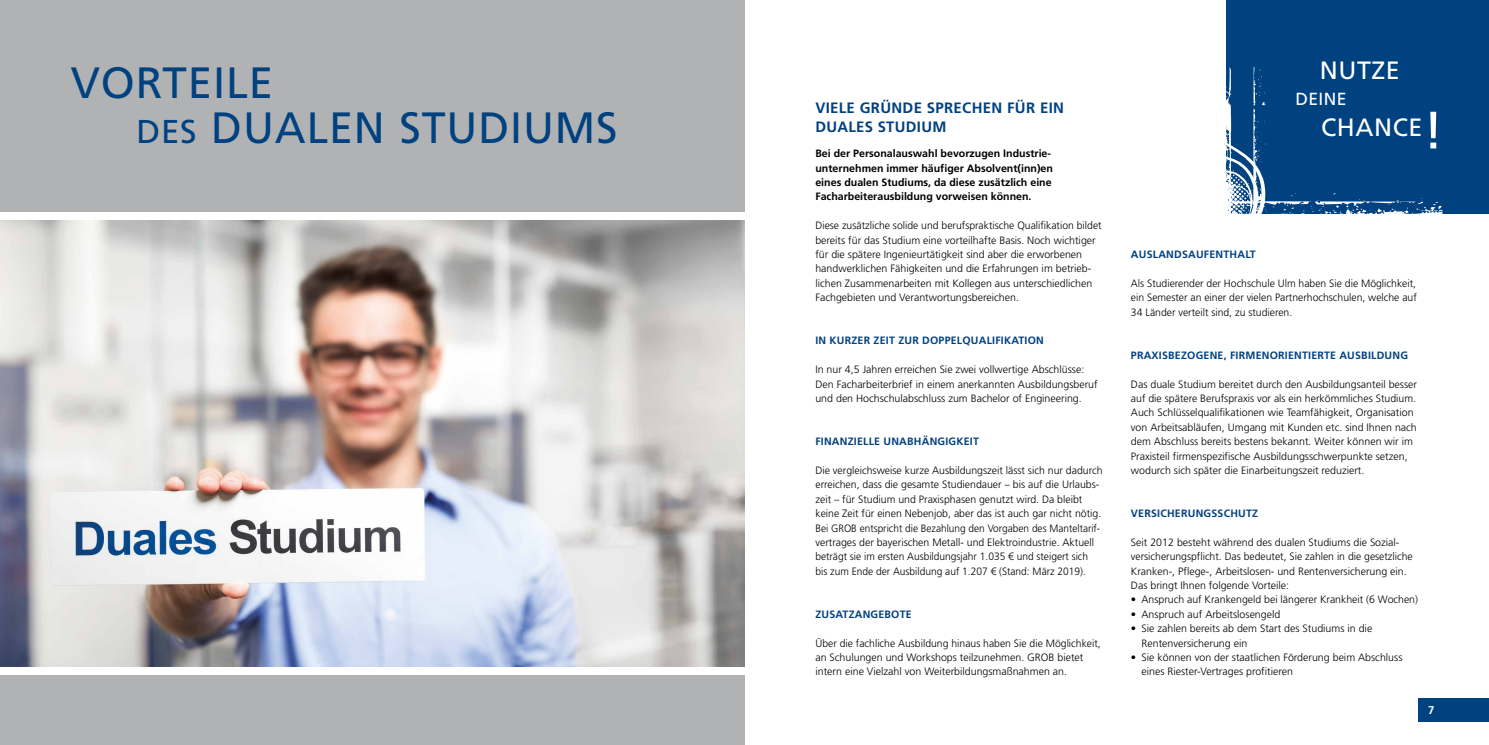
<style>
.page{position:relative;width:1489px;height:745px;background:#fff}
.page>*{position:absolute;margin:0;border:0;box-sizing:border-box;transform-origin:0 0}
.t1{font:52.5px "Frutiger LT Pro";color:#fff}
.t2{font:43.75px "Frutiger LT Pro";letter-spacing:.02em;color:#004180}
.t3{font:25px "Frutiger LT Pro";letter-spacing:.02em;color:#fff}
.t4{font:17.5px "Frutiger LT Pro";letter-spacing:.02em;color:#fff}
.t5{font:700 15px/18.8px "Frutiger LT Pro";letter-spacing:.02em;color:#004180}
.t6{font:700 11.25px "Frutiger LT Pro";color:#fff}
.t7{font:300 10.62px/14.4px "Frutiger LT Pro";color:#000}
.t8{font:700 10.62px/14.4px "Frutiger LT Pro";color:#000}
.t9{font:700 10.62px "Frutiger LT Pro";letter-spacing:.02em;color:#004180}
.s1{font-size:33px}
</style>
<div class="page">
<div style="left:1417px;top:697px;width:71px;height:23px;background:#004180"></div>
<img style="left:0;top:220px;width:744px;height:447px">
<div style="left:0;top:0;width:744px;height:216px;background:#b1b2b3"></div>
<div style="left:0;top:673px;width:744px;height:71px;background:#b1b2b3"></div>
<div style="left:1225px;top:0;width:263px;height:213px;background:#004180"></div>
<svg style="left:1225px;top:67px;width:217px;height:147px"></svg>
<div style="left:0;top:212px;width:744px;height:8px;background:#fff"></div>
<div style="left:0;top:667px;width:744px;height:8px;background:#fff"></div>
<h3 class="t3" style="left:1319px;top:55px;width:81px">NUTZE</h3>
<h3 class="t3" style="left:1320px;top:112px;width:103px">CHANCE</h3>
<h2 class="t2" style="left:71px;top:57px;width:204px">VORTEILE</h2>
<h3 class="t4" style="left:1295px;top:88px;width:52px">DEINE</h3>
<h3 class="t5" style="left:815px;top:99px;width:250px">VIELE GRÜNDE SPRECHEN FÜR EIN<br>DUALES STUDIUM</h3>
<p class="t8" style="left:815px;top:146px;width:239px">Bei der Personalauswahl bevorzugen Industrie&shy;unternehmen immer häufiger Absolvent(inn)en eines dualen Studiums, da diese zusätzlich eine Facharbeiterausbildung vorweisen können.</p>
<p class="t7" style="left:815px;top:218px;width:288px">Diese zusätzliche solide und berufspraktische Qualifikation bildet bereits für das Studium eine vorteilhafte Basis. Noch wichtiger für die spätere Ingenieurtätigkeit sind aber die erworbenen handwerklichen Fähigkeiten und die Erfahrungen im betrieb&shy;lichen Zusammenarbeiten mit Kollegen aus unterschiedlichen Fachgebieten und Verantwortungsbereichen.</p>
<p class="t9" style="left:815px;top:334px;width:230px">IN KURZER ZEIT ZUR DOPPELQUALIFIKATION</p>
<p class="t7" style="left:815px;top:362px;width:284px">In nur 4,5 Jahren erreichen Sie zwei vollwertige Abschlüsse:<br>Den Facharbeiterbrief in einem anerkannten Ausbildungsberuf und den Hochschulabschluss zum Bachelor of Engineering.</p>
<p class="t9" style="left:815px;top:435px;width:165px">FINANZIELLE UNABHÄNGIGKEIT</p>
<p class="t7" style="left:815px;top:463px;width:288px">Die vergleichsweise kurze Ausbildungszeit lässt sich nur dadurch erreichen, dass die gesamte Studiendauer – bis auf die Urlaubs&shy;zeit – für Studium und Praxisphasen genutzt wird. Da bleibt keine Zeit für einen Nebenjob, aber das ist auch gar nicht nötig.<br>Bei GROB entspricht die Bezahlung den Vorgaben des Manteltarif&shy;vertrages der bayerischen Metall- und Elektroindustrie. Aktuell beträgt sie im ersten Ausbildungsjahr 1.035 € und steigert sich bis zum Ende der Ausbildung auf 1.207 € (Stand: März 2019).</p>
<p class="t9" style="left:815px;top:607px;width:98px">ZUSATZANGEBOTE</p>
<p class="t7" style="left:815px;top:635px;width:287px">Über die fachliche Ausbildung hinaus haben Sie die Möglichkeit, an Schulungen und Workshops teilzunehmen. GROB bietet intern eine Vielzahl von Weiterbildungsmaßnahmen an.</p>
<h2 class="t2" style="left:136px;top:102px;width:482px"><span class="s1">DES</span> DUALEN STUDIUMS</h2>
<h1 class="t1" style="left:1422px;top:99px;width:22px">!</h1>
<p class="t9" style="left:1130px;top:248px;width:126px">AUSLANDSAUFENTHALT</p>
<p class="t7" style="left:1130px;top:276px;width:287px;text-align:justify">Als Studierender der Hochschule Ulm haben Sie die Möglichkeit, ein Semester an einer der vielen Partnerhochschulen, welche auf 34 Länder verteilt sind, zu studieren.</p>
<p class="t9" style="left:1130px;top:348px;width:278px">PRAXISBEZOGENE, FIRMENORIENTIERTE AUSBILDUNG</p>
<p class="t7" style="left:1130px;top:376px;width:287px">Das duale Studium bereitet durch den Ausbildungsanteil besser auf die spätere Berufspraxis vor als ein herkömmliches Studium.<br>Auch Schlüsselqualifikationen wie Teamfähigkeit, Organisation von Arbeitsabläufen, Umgang mit Kunden etc. sind Ihnen nach dem Abschluss bereits bestens bekannt. Weiter können wir im Praxisteil firmenspezifische Ausbildungsschwerpunkte setzen, wodurch sich später die Einarbeitungszeit reduziert.</p>
<p class="t9" style="left:1130px;top:507px;width:129px">VERSICHERUNGSSCHUTZ</p>
<p class="t7" style="left:1130px;top:534px;width:283px">Seit 2012 besteht während des dualen Studiums die Sozial&shy;versicherungspflicht. Das bedeutet, Sie zahlen in die gesetzliche Kranken-, Pflege-, Arbeitslosen- und Rentenversicherung ein.<br>Das bringt Ihnen folgende Vorteile:</p>
<p class="t7" style="left:1130px;top:592px;width:289px">• Anspruch auf Krankengeld bei längerer Krankheit (6 Wochen)</p>
<p class="t7" style="left:1130px;top:606px;width:151px">• Anspruch auf Arbeitslosengeld</p>
<p class="t7" style="left:1141px;top:621px;width:232px;text-indent:-11px">• Sie zahlen bereits ab dem Start des Studiums in die<br>Rentenversicherung ein</p>
<p class="t7" style="left:1141px;top:649px;width:262px;text-indent:-11px">• Sie können von der staatlichen Förderung beim Abschluss eines Riester-Vertrages profitieren</p>
<p class="t6" style="left:1427px;top:702px;width:8px">7</p>
</div>
